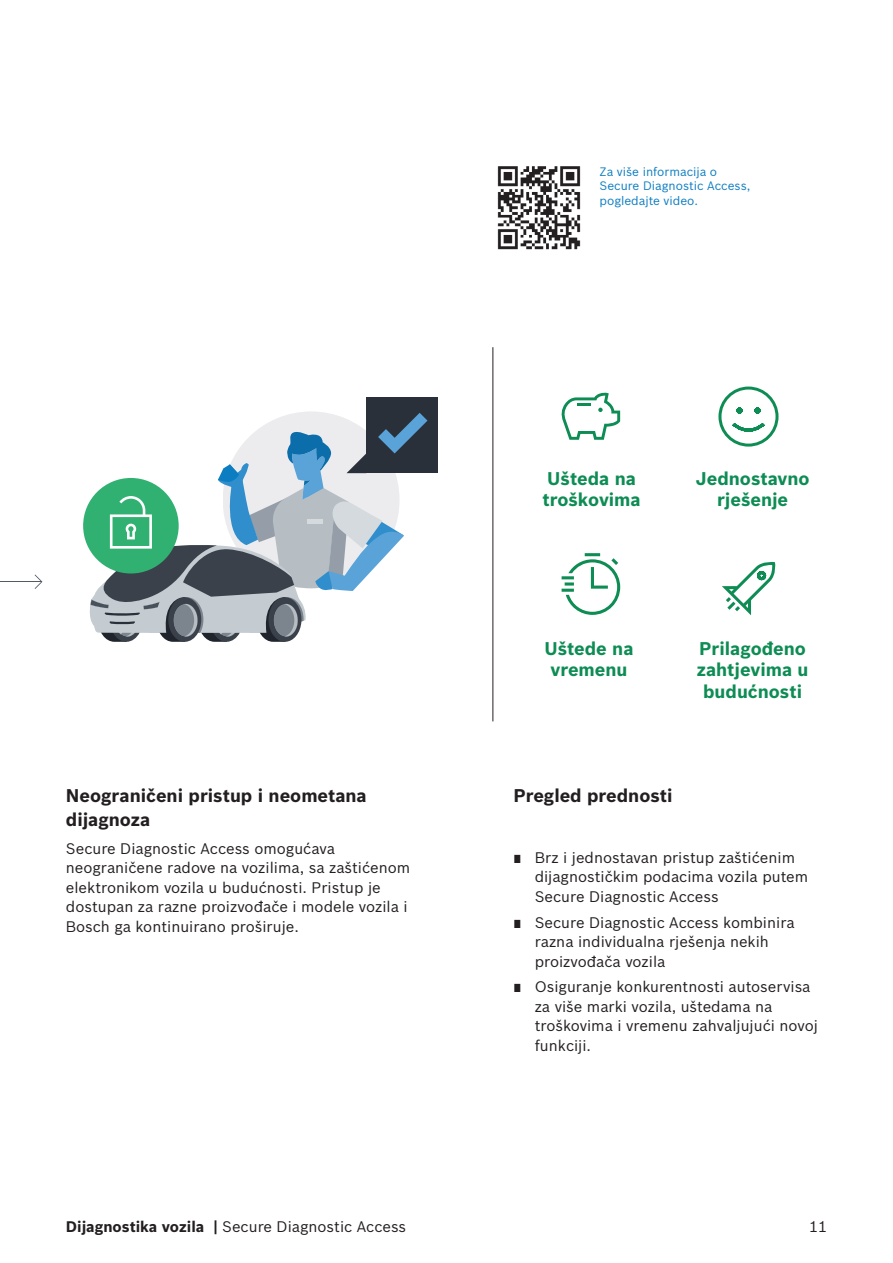
<style>
.page{position:relative;width:893px;height:1263px;background:#fff}
.page>*{position:absolute;margin:0;border:0;box-sizing:border-box;transform-origin:0 0}
.t1{font:700 18px/21.6px "Bosch Sans";color:#0d8c53;text-align:center}
.Naslov_12_pt{font:700 18px/23.4px "Bosch Sans";color:#231f20}
.Osnovni_tekst_nabraj{font:15px/19.5px "Bosch Sans";color:#231f20}
.Osnovni_tekst{font:15px/19.5px "Bosch Sans";color:#231f20}
.Footer_egida{font:15px "Bosch Sans";color:#231f20}
.Tablica_tekst{font:12px/14.4px "Bosch Sans";color:#0d7dc2}
.s1{font-weight:700}
</style>
<div class="page">
<svg style="left:561px;top:392px;width:59px;height:48px"></svg>
<svg style="left:562px;top:553px;width:58px;height:62px"></svg>
<svg style="left:722px;top:561px;width:54px;height:54px"></svg>
<svg style="left:718px;top:387px;width:60px;height:60px"></svg>
<hr style="left:0;top:581px;width:42px;height:1px;background:#525a65">
<svg style="left:35px;top:574px;width:7px;height:15px"></svg>
<hr style="left:492px;top:347px;width:1px;height:374px;background:#231f20">
<div style="left:366px;top:397px;width:72px;height:76px;background:#2a303a"></div>
<svg style="left:87px;top:413px;width:340px;height:229px"></svg>
<img style="left:498px;top:166px;width:82px;height:83px">
<p class="Tablica_tekst" style="left:600px;top:164px;width:152px">Za više informacija o<br>Secure Diagnostic Access, pogledajte video.</p>
<p class="t1" style="left:542px;top:466px;width:100px;text-align:left">Ušteda na troškovima</p>
<p class="t1" style="left:696px;top:466px;width:116px">Jednostavno rješenje</p>
<p class="Naslov_12_pt" style="left:66px;top:783px;width:302px">Neograničeni pristup i neometana dijagnoza</p>
<p class="Osnovni_tekst" style="left:66px;top:838px;width:346px">Secure Diagnostic Access omogućava neograničene radove na vozilima, sa zaštićenom elektronikom vozila u budućnosti. Pristup je dostupan za razne proizvođače i modele vozila i Bosch ga kontinuirano proširuje.</p>
<p class="t1" style="left:544px;top:636px;width:90px">Uštede na vremenu</p>
<p class="t1" style="left:697px;top:636px;width:113px">Prilagođeno zahtjevima u budućnosti</p>
<p class="Naslov_12_pt" style="left:513px;top:783px;width:161px">Pregled prednosti</p>
<p class="Osnovni_tekst_nabraj" style="left:535px;top:846px;width:275px;text-indent:-21px">∎ Brz i jednostavan pristup zaštićenim dijagnostičkim podacima vozila putem<br>Secure Diagnostic Access</p>
<p class="Osnovni_tekst_nabraj" style="left:535px;top:911px;width:261px;text-indent:-21px">∎ Secure Diagnostic Access kombinira razna individualna rješenja nekih proizvođača vozila</p>
<p class="Osnovni_tekst_nabraj" style="left:535px;top:976px;width:285px;text-indent:-21px">∎ Osiguranje konkurentnosti autoservisa za više marki vozila, uštedama na troškovima i vremenu zahvaljujući novoj funkciji.</p>
<p class="Footer_egida" style="left:66px;top:1216px;width:342px"><span class="s1">Dijagnostika vozila |</span> Secure Diagnostic Access</p>
<p class="Footer_egida" style="left:809px;top:1216px;width:20px">11</p>
</div>
